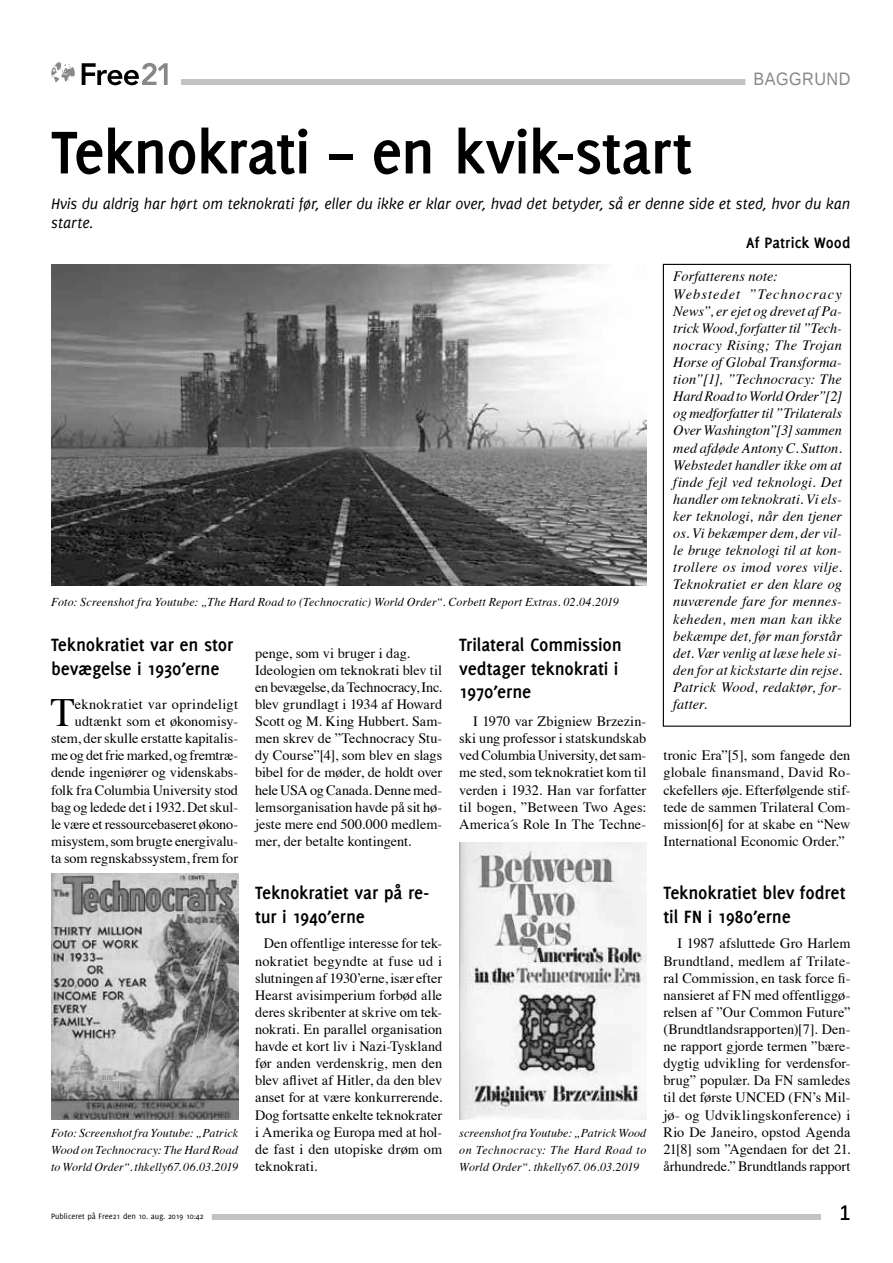
<style>
.page{position:relative;width:893px;height:1263px;background:#fff}
.page>*{position:absolute;margin:0;border:0;box-sizing:border-box;transform-origin:0 0}
.t1{font:700 66px "Delicious";letter-spacing:-.02em;color:#000}
.t2{font:40.05px "Times";color:#000}
.t3{font:21px "Liberation Sans";color:#000;scale:.9 1}
.t4{font:700 19.5px/23.4px "Delicious";letter-spacing:-.005em;color:#000}
.t5{font:18px "Liberation Sans";letter-spacing:.03em;color:#888;scale:.9 1}
.t6{font:italic 16.5px/19.5px "Delicious";letter-spacing:-.01em;color:#000}
.t7{font:700 16.5px "Delicious";letter-spacing:.005em;color:#000}
.t8{font:14.25px/17.1px "Times";color:#000;text-align:justify}
.t9{font:italic 14.25px/17.1px "Times";letter-spacing:.01em;color:#000}
.t10{font:italic 12px/17.1px "Times";letter-spacing:.015em;color:#000;text-align:justify}
.t11{font:8.55px "Delicious";color:#000}
</style>
<div class="page">
<div style="left:181px;top:79px;width:669px;height:6px;background:#c3c3c3"></div>
<div style="left:55px;top:1214px;width:766px;height:6px;background:#c3c3c3"></div>
<div style="left:43px;top:1211px;width:169px;height:11px;background:#fff"></div>
<div style="left:745px;top:74px;width:114px;height:15px;background:#fff"></div>
<svg style="left:82px;top:63px;width:86px;height:22px"></svg>
<svg style="left:51px;top:62px;width:24px;height:20px"></svg>
<img style="left:51px;top:264px;width:595px;height:322px">
<img style="left:51px;top:873px;width:187px;height:246px">
<img style="left:459px;top:842px;width:187px;height:277px">
<div style="left:663px;top:264px;width:188px;height:463px;border:1px solid #000"></div>
<p class="t5" style="left:753px;top:69px;width:109px">BAGGRUND</p>
<h1 class="t1" style="left:51px;top:114px;width:643px">Teknokrati – en kvik-start</h1>
<p class="t6" style="left:51px;top:194px;width:801px">Hvis du aldrig har hørt om teknokrati før, eller du ikke er klar over, hvad det betyder, så er denne side et sted, hvor du kan starte.</p>
<p class="t7" style="left:746px;top:233px;width:106px">Af Patrick Wood</p>
<p class="t10" style="left:51px;top:593px;width:569px">Foto: Screenshot fra Youtube: „The Hard Road to (Technocratic) World Order“. Corbett Report Extras. 02.04.2019</p>
<h3 class="t4" style="left:51px;top:633px;width:184px">Teknokratiet var en stor bevægelse i 1930’erne</h3>
<h2 class="t2" style="left:50px;top:675px;width:26px">T</h2>
<h3 class="t4" style="left:459px;top:633px;width:164px">Trilateral Commission vedtager teknokrati i<br>1970’erne</h3>
<p class="t8" style="left:459px;top:712px;width:189px;text-indent:14px">I 1970 var Zbigniew Brzezin&shy;ski ung professor i statskundskab ved Columbia University, det sam&shy;me sted, som teknokratiet kom til verden i 1932. Han var forfatter til bogen, ”Between Two Ages:<br>America´s Role In The Techne-</p>
<p class="t8" style="left:255px;top:643px;width:189px;text-align:left">penge, som vi bruger i dag.<br>Ideologien om teknokrati blev til en bevægelse, da Technocracy, Inc. blev grundlagt i 1934 af Howard<br>Scott og M. King Hubbert. Sam&shy;men skrev de ”Technocracy Stu&shy;dy Course”[4], som blev en slags bibel for de møder, de holdt over hele USA og Canada. Denne med&shy;lemsorganisation havde på sit hø&shy;jeste mere end 500.000 medlem&shy;mer, der betalte kontingent.</p>
<h3 class="t4" style="left:255px;top:881px;width:176px">Teknokratiet var på re&shy;tur i 1940’erne</h3>
<p class="t8" style="left:255px;top:934px;width:189px;text-indent:9px">Den offentlige interesse for tek&shy;nokratiet begyndte at fuse ud i slutningen af 1930’erne, især efter Hearst avisimperium forbød alle deres skribenter at skrive om tek&shy;nokrati. En parallel organisation havde et kort liv i Nazi-Tyskland før anden verdenskrig, men den blev aflivet af Hitler, da den blev anset for at være konkurrerende.<br>Dog fortsatte enkelte teknokrater i Amerika og Europa med at hol&shy;de fast i den utopiske drøm om teknokrati.</p>
<p class="t8" style="left:51px;top:694px;width:189px;text-align:right">eknokratiet var oprindeligt udtænkt som et økonomisy&shy;stem, der skulle erstatte kapitalis&shy;me og det frie marked, og fremtræ&shy;dende ingeniører og videnskabs&shy;folk fra Columbia University stod bag og ledede det i 1932. Det skul&shy;le være et ressourcebaseret økono&shy;misystem, som brugte energivalu&shy;ta som regnskabssystem, frem for</p>
<p class="t10" style="left:51px;top:1123px;width:189px">Foto: Screenshot fra Youtube: „Patrick Wood on Technocracy: The Hard Road to World Order“. thkelly67. 06.03.2019</p>
<p class="t10" style="left:459px;top:1123px;width:189px">screenshot fra Youtube: „Patrick Wood on Technocracy: The Hard Road to World Order“. thkelly67. 06.03.2019</p>
<p class="t9" style="left:673px;top:267px;width:170px">Forfatterens note:<br>Webstedet ”Technocracy<br>News”, er ejet og drevet af Pa&shy;trick Wood, forfatter til ”Tech&shy;nocracy Rising; The Trojan<br>Horse of Global Transforma&shy;tion”[1], ”Technocracy: The<br>Hard Road to World Order”[2] og medforfatter til ”Trilaterals<br>Over Washington”[3] sammen med afdøde Antony C. Sutton.<br>Webstedet handler ikke om at finde fejl ved teknologi. Det handler om teknokrati. Vi els&shy;ker teknologi, når den tjener os. Vi bekæmper dem, der vil&shy;le bruge teknologi til at kon&shy;trollere os imod vores vilje.<br>Teknokratiet er den klare og nuværende fare for mennes&shy;keheden, men man kan ikke bekæmpe det, før man forstår det. Vær venlig at læse hele si&shy;den for at kickstarte din rejse.<br>Patrick Wood, redaktør, for&shy;fatter.</p>
<p class="t8" style="left:663px;top:746px;width:189px">tronic Era”[5], som fangede den globale finansmand, David Ro&shy;ckefellers øje. Efterfølgende stif&shy;tede de sammen Trilateral Com&shy;mission[6] for at skabe en “New International Economic Order.”</p>
<h3 class="t4" style="left:663px;top:881px;width:184px">Teknokratiet blev fodret til FN i 1980’erne</h3>
<p class="t8" style="left:663px;top:934px;width:189px;text-indent:14px">I 1987 afsluttede Gro Harlem Brundtland, medlem af Trilate&shy;ral Commission, en task force fi&shy;nansieret af FN med offentliggø&shy;relsen af ”Our Common Future” (Brundtlandsrapporten)[7]. Den&shy;ne rapport gjorde termen ”bære&shy;dygtig udvikling for verdensfor&shy;brug” populær. Da FN samledes til det første UNCED (FN’s Mil&shy;jø- og Udviklingskonference) i Rio De Janeiro, opstod Agenda 21[8] som ”Agendaen for det 21. århundrede.” Brundtlands rapport</p>
<p class="t11" style="left:51px;top:1211px;width:154px">Publiceret på Free21 den 10. aug. 2019 10:42</p>
<h3 class="t3" style="left:840px;top:1201px;width:13px">1</h3>
</div>
